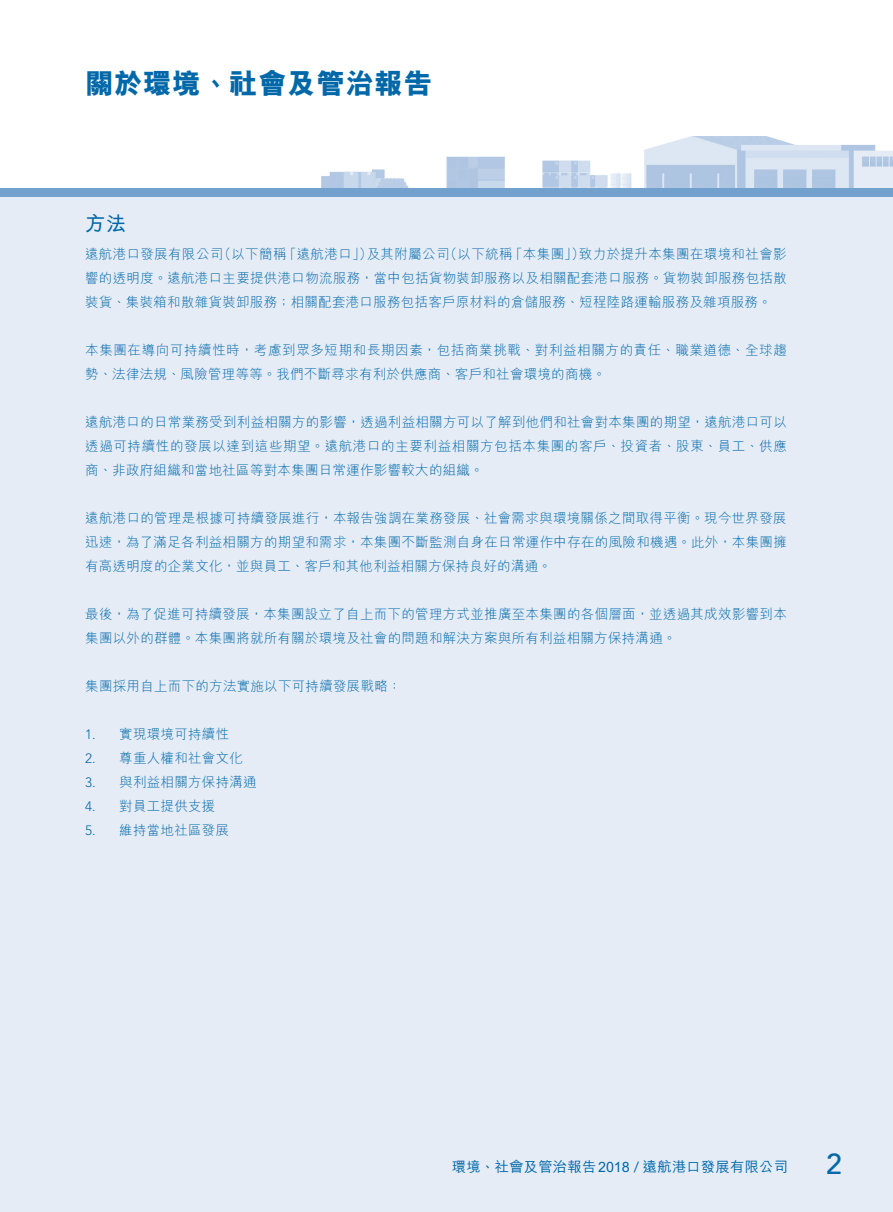
<style>
.page{position:relative;width:893px;height:1212px;background:#fff}
.page>*{position:absolute;margin:0;border:0;box-sizing:border-box;transform-origin:0 0}
.t1{font:800 28.5px "M Hei HK";letter-spacing:.02em;color:#0068a9}
.t2{font:500 28.5px "Avenir LT Std";color:#0068a9}
.t3{font:700 20.25px "M Hei HK";color:#0068a9}
.t4{font:500 14.25px "M Hei HK";letter-spacing:.02em;color:#0068a9}
.t5{font:300 13.5px/24px "M Hei HK";letter-spacing:.02em;color:#0068a9}
.t6{font:300 13.5px/24px "M Hei HK";letter-spacing:.045em;color:#0068a9}
.t7{font:300 13.5px "Avenir LT Std";color:#0068a9}
.s1{font-family:"Avenir LT Std";font-weight:400}
</style>
<div class="page">
<div style="left:0;top:189px;width:893px;height:1023px;background:#e5ecf6"></div>
<img style="left:321px;top:137px;width:572px;height:51px">
<div style="left:0;top:188px;width:893px;height:8px;background:#73a1ce"></div>
<h1 class="t1" style="left:85px;top:69px;width:349px">關於環境、社會及管治報告</h1>
<h2 class="t3" style="left:85px;top:209px;width:42px">方法</h2>
<p class="t5" style="left:579px;top:242px;width:209px">致力於提升本集團在環境和社會影</p>
<p class="t5" style="left:218px;top:242px;width:70px">（以下簡稱</p>
<p class="t5" style="left:283px;top:242px;width:91px">「遠航港口」）</p>
<p class="t5" style="left:444px;top:242px;width:70px">（以下統稱</p>
<p class="t5" style="left:509px;top:242px;width:77px">「本集團」）</p>
<p class="t5" style="left:367px;top:242px;width:84px">及其附屬公司</p>
<p class="t5" style="left:85px;top:242px;width:703px">遠航港口發展有限公司<br>響的透明度。遠航港口主要提供港口物流服務，當中包括貨物裝卸服務以及相關配套港口服務。貨物裝卸服務包括散裝貨、集裝箱和散雜貨裝卸服務；相關配套港口服務包括客戶原材料的倉儲服務、短程陸路運輸服務及雜項服務。</p>
<p class="t6" style="left:85px;top:338px;width:703px">本集團在導向可持續性時，考慮到眾多短期和長期因素，包括商業挑戰、對利益相關方的責任、職業道德、全球趨勢、法律法規、風險管理等等。我們不斷尋求有利於供應商、客戶和社會環境的商機。</p>
<p class="t5" style="left:85px;top:410px;width:703px;text-align:justify">遠航港口的日常業務受到利益相關方的影響，透過利益相關方可以了解到他們和社會對本集團的期望，遠航港口可以透過可持續性的發展以達到這些期望。遠航港口的主要利益相關方包括本集團的客戶、投資者、股東、員工、供應商、非政府組織和當地社區等對本集團日常運作影響較大的組織。</p>
<p class="t5" style="left:85px;top:506px;width:703px;text-align:justify">遠航港口的管理是根據可持續發展進行，本報告強調在業務發展、社會需求與環境關係之間取得平衡。現今世界發展迅速，為了滿足各利益相關方的期望和需求，本集團不斷監測自身在日常運作中存在的風險和機遇。此外，本集團擁有高透明度的企業文化，並與員工、客戶和其他利益相關方保持良好的溝通。</p>
<p class="t5" style="left:85px;top:602px;width:703px">最後，為了促進可持續發展，本集團設立了自上而下的管理方式並推廣至本集團的各個層面，並透過其成效影響到本集團以外的群體。本集團將就所有關於環境及社會的問題和解決方案與所有利益相關方保持溝通。</p>
<p class="t5" style="left:85px;top:674px;width:318px">集團採用自上而下的方法實施以下可持續發展戰略：</p>
<p class="t5" style="left:119px;top:722px;width:111px">實現環境可持續性</p>
<p class="t7" style="left:85px;top:726px;width:12px">1.</p>
<p class="t7" style="left:85px;top:750px;width:12px">2.</p>
<p class="t5" style="left:119px;top:746px;width:125px">尊重人權和社會文化</p>
<p class="t7" style="left:85px;top:774px;width:12px">3.</p>
<p class="t5" style="left:119px;top:770px;width:139px">與利益相關方保持溝通</p>
<p class="t7" style="left:85px;top:798px;width:12px">4.</p>
<p class="t5" style="left:119px;top:794px;width:98px">對員工提供支援</p>
<p class="t7" style="left:85px;top:822px;width:12px">5.</p>
<p class="t5" style="left:119px;top:818px;width:111px">維持當地社區發展</p>
<p class="t4" style="left:452px;top:1157px;width:338px">環境、社會及管治報告2018 <span class="s1">/</span> 遠航港口發展有限公司</p>
<h1 class="t2" style="left:826px;top:1148px;width:17px">2</h1>
</div>
